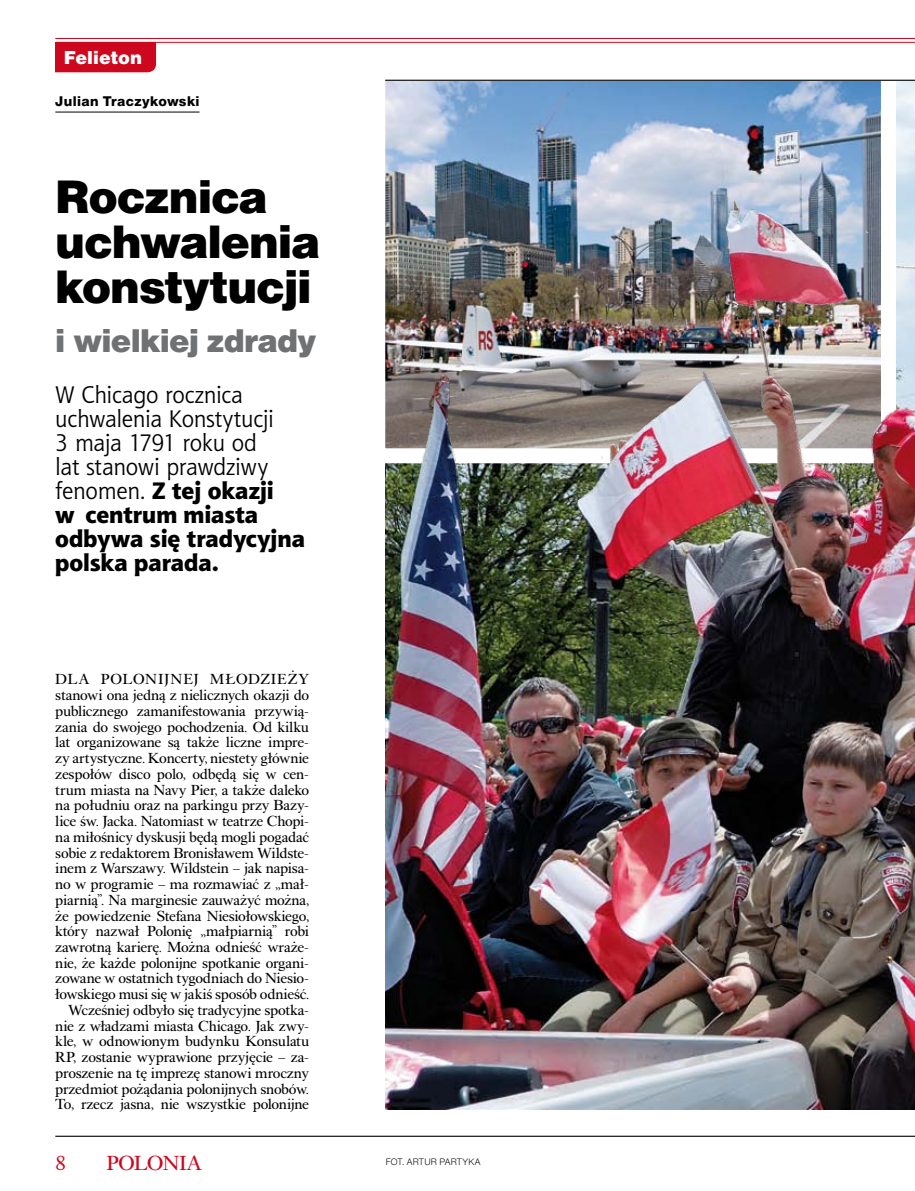
<style>
.page{position:relative;width:915px;height:1191px;background:#fff}
.page>*{position:absolute;margin:0;border:0;box-sizing:border-box;transform-origin:0 0}
.t1{font:45px/45px "Switzer EFN Black";letter-spacing:-.025em;color:#000}
.t2{font:31.5px "Switzer EFN Black";letter-spacing:-.025em;color:#707172}
.t3{font:24px/24px "Aerton EFN";letter-spacing:-.015em;color:#000}
.t4{font:24px/24px "Aerton EFN Black";letter-spacing:-.005em;color:#000}
.t5{font:21px "Alpha Book EFN";letter-spacing:-.035em;color:#cd071e;scale:1.05 1}
.t6{font:21px "Alpha Book EFN";letter-spacing:-.035em;color:#cd071e}
.t7{font:18px "Switzer EFN Black";color:#fff}
.t8{font:15px/15.8px "Alpha Book EFN";letter-spacing:-.02em;color:#000;text-align:right;scale:1.05 1}
.t9{font:15px "Alpha Book EFN";letter-spacing:.055em;color:#000;scale:1.05 1}
.t10{font:13.5px "Switzer EFN Heavy";letter-spacing:.02em;color:#000}
.t11{font:9px "Switzer EFN Light";letter-spacing:.02em;color:#000}
.s1{font-family:"Aerton EFN"}
</style>
<div class="page">
<img style="left:386px;top:81px;width:528px;height:1028px">
<hr style="left:55px;top:112px;width:144px;height:1px;background:#000">
<img style="left:385px;top:79px;width:518px;height:392px">
<img style="left:401px;top:149px;width:513px;height:401px">
<hr style="left:55px;top:42px;width:859px;height:1px;background:#cd071e">
<hr style="left:55px;top:38px;width:859px;height:1px;background:#cd071e">
<hr style="left:55px;top:1135px;width:859px;height:1px;background:#000">
<hr style="left:385px;top:80px;width:529px;height:1px;background:#000">
<div style="left:55px;top:43px;width:101px;height:29px;background:#cd071e"></div>
<p class="t7" style="left:64px;top:47px;width:80px">Felieton</p>
<p class="t10" style="left:55px;top:94px;width:146px">Julian Traczykowski</p>
<h1 class="t1" style="left:55px;top:175px;width:267px">Rocznica uchwalenia konstytucji</h1>
<h2 class="t2" style="left:55px;top:322px;width:262px">i wielkiej zdrady</h2>
<h3 class="t3" style="left:55px;top:383px;width:220px">W Chicago rocznica uchwalenia Konstytucji<br>3 maja 1791 roku od lat stanowi prawdziwy</h3>
<h3 class="t4" style="left:55px;top:479px;width:251px"><span class="s1">fenomen.</span> Z tej okazji<br>w centrum miasta odbywa się tradycyjna polska parada.</h3>
<p class="t8" style="left:55px;top:672px;width:243px">ieży<br>stanowi ona jedną z nielicznych okazji do publicznego zamanifestowania przywią&shy;zania do swojego pochodzenia. Od kilku lat organizowane są także liczne impre&shy;zy artystyczne. Koncerty, niestety głównie zespołów disco polo, odbędą się w cen&shy;trum miasta na Navy Pier, a także daleko na południu oraz na parkingu przy Bazy&shy;lice św. Jacka. Natomiast w teatrze Chopi&shy;na miłośnicy dyskusji będą mogli pogadać sobie z redaktorem Bronisławem Wildste&shy;inem z Warszawy. Wildstein – jak napisa&shy;no w programie – ma rozmawiać z „mał&shy;piarnią”. Na marginesie zauważyć można, że powiedzenie Stefana Niesiołowskiego, który nazwał Polonię „małpiarnią” robi zawrotną karierę. Można odnieść wraże&shy;nie, że każde polonijne spotkanie organi&shy;zowane w ostatnich tygodniach do Niesio&shy;łowskiego musi się w jakiś sposób odnieść.<br>Wcześniej odbyło się tradycyjne spotka&shy;nie z władzami miasta Chicago. Jak zwy&shy;kle, w odnowionym budynku Konsulatu RP, zostanie wyprawione przyjęcie – za&shy;proszenie na tę imprezę stanowi mroczny przedmiot pożądania polonijnych snobów.<br>To, rzecz jasna, nie wszystkie polonijne</p>
<p class="t8" style="left:55px;top:672px;width:55px">Dla polo</p>
<p class="t9" style="left:145px;top:671px;width:99px">nijnej młodz</p>
<h3 class="t6" style="left:55px;top:1150px;width:12px">8</h3>
<h3 class="t5" style="left:106px;top:1150px;width:67px">POLONIA</h3>
<p class="t11" style="left:385px;top:1157px;width:95px">FOT. ARTUR PARTYKA</p>
</div>
